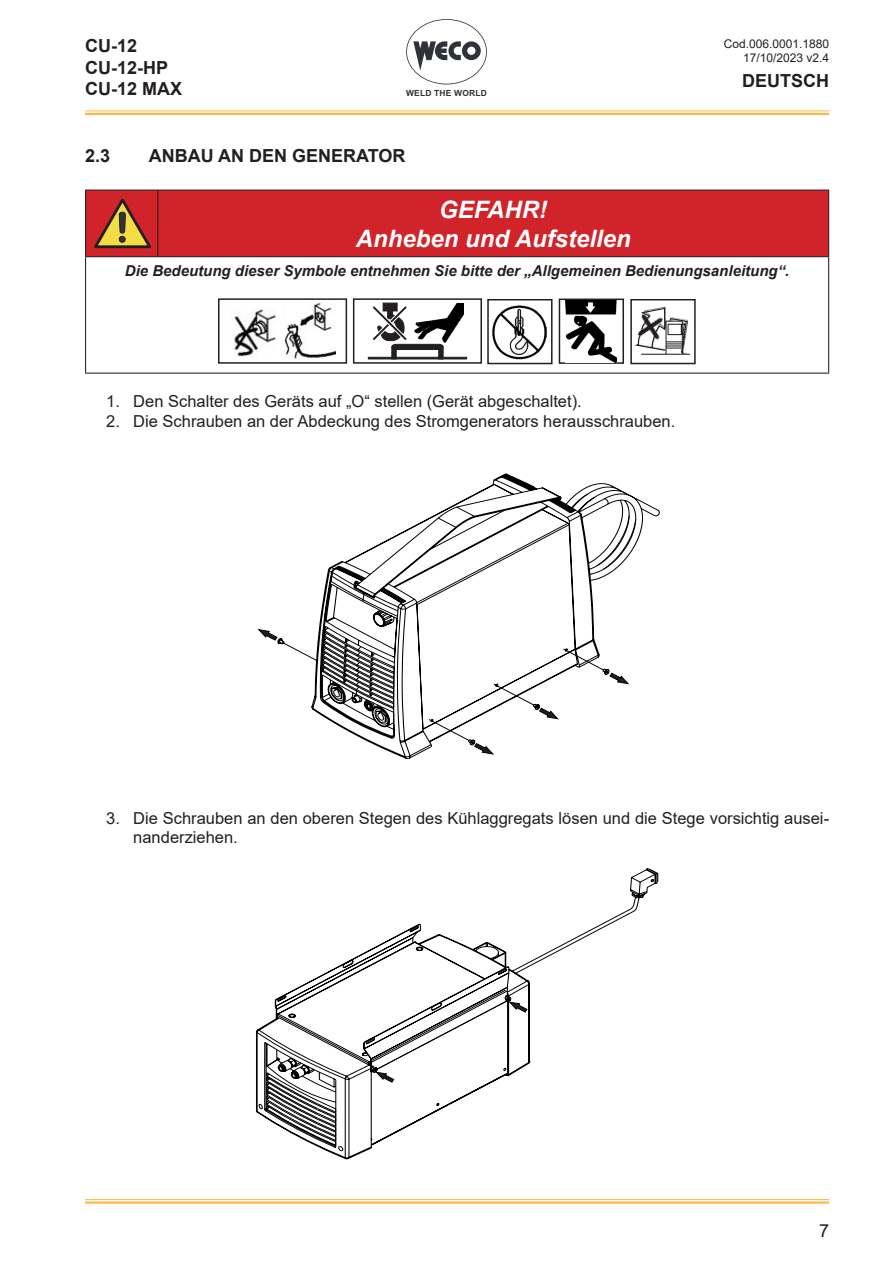
<style>
.page{position:relative;width:893px;height:1263px;background:#fff}
.page>*{position:absolute;margin:0;border:0;box-sizing:border-box;transform-origin:0 0}
.STILE_ATTENZIONE_-_Titolo{font:italic 700 24px "Arial";color:#fff}
.t1{font:700 18px/21.6px "Arial";color:#231f20}
.t2{font:18px "Arial";color:#231f20}
.STILE_TESTO_BASE_-_Rientro_5{font:16.5px/19.8px "Arial";color:#231f20}
.STILE_ATTENZIONE_-_Testo{font:italic 700 15px "Arial";color:#231f20}
.t3{font:12px/14.4px "Arial";color:#231f20;text-align:right}
.t4{font:700 8.4px "Arial";letter-spacing:.02em;color:#2f3236}
</style>
<div class="page">
<svg style="left:406px;top:19px;width:81px;height:65px"></svg>
<hr style="left:85px;top:111px;width:744px;height:1px;background:#ffb941">
<hr style="left:85px;top:113px;width:744px;height:2px;background:#ffb941">
<hr style="left:85px;top:1199px;width:744px;height:1px;background:#ffb941">
<hr style="left:85px;top:1201px;width:744px;height:3px;background:#ffb941">
<div style="left:86px;top:191px;width:742px;height:65px;background:#d1232a"></div>
<hr style="left:85px;top:190px;width:73px;height:1px;background:#231f20">
<hr style="left:85px;top:191px;width:1px;height:65px;background:#231f20">
<hr style="left:158px;top:190px;width:671px;height:1px;background:#231f20">
<hr style="left:157px;top:191px;width:1px;height:65px;background:#231f20">
<hr style="left:828px;top:191px;width:1px;height:65px;background:#231f20">
<hr style="left:85px;top:256px;width:73px;height:1px;background:#231f20">
<hr style="left:85px;top:257px;width:1px;height:116px;background:#231f20">
<hr style="left:158px;top:256px;width:671px;height:1px;background:#231f20">
<hr style="left:828px;top:257px;width:1px;height:116px;background:#231f20">
<hr style="left:85px;top:373px;width:73px;height:1px;background:#231f20">
<hr style="left:158px;top:373px;width:671px;height:1px;background:#231f20">
<svg style="left:94px;top:199px;width:57px;height:49px;background:#b65c31"></svg>
<div style="left:218px;top:298px;width:129px;height:66px;border:2px solid #231f20"></div>
<img style="left:284px;top:303px;width:51px;height:56px">
<img style="left:234px;top:309px;width:42px;height:48px">
<div style="left:353px;top:298px;width:129px;height:66px;border:2px solid #231f20"></div>
<div style="left:383px;top:303px;width:14px;height:8px;background:#2a2627"></div>
<img style="left:438px;top:304px;width:25px;height:47px">
<div style="left:368px;top:357px;width:99px;height:2px;background:#231f20;border:1px solid #231f20"></div>
<hr style="left:392px;top:347px;width:4px;height:12px;background:#231f20">
<hr style="left:439px;top:347px;width:4px;height:12px;background:#231f20">
<svg style="left:372px;top:304px;width:71px;height:46px"></svg>
<div style="left:487px;top:299px;width:66px;height:65px;border:2px solid #231f20"></div>
<img style="left:492px;top:305px;width:55px;height:55px">
<div style="left:559px;top:299px;width:65px;height:65px;border:2px solid #231f20"></div>
<img style="left:566px;top:300px;width:51px;height:62px">
<div style="left:630px;top:299px;width:66px;height:65px;border:2px solid #231f20"></div>
<img style="left:659px;top:306px;width:31px;height:49px">
<svg style="left:633px;top:308px;width:54px;height:66px"></svg>
<svg style="left:353px;top:474px;width:307px;height:87px"></svg>
<svg style="left:258px;top:561px;width:371px;height:193px"></svg>
<svg style="left:419px;top:869px;width:239px;height:207px"></svg>
<svg style="left:256px;top:924px;width:229px;height:235px"></svg>
<svg style="left:509px;top:1002px;width:18px;height:10px"></svg>
<p class="t1" style="left:85px;top:35px;width:99px">CU-12<br>CU-12-HP<br>CU-12 MAX</p>
<p class="t4" style="left:406px;top:88px;width:82px">WELD THE WORLD</p>
<p class="t1" style="left:85px;top:145px;width:27px">2.3</p>
<p class="t1" style="left:149px;top:145px;width:258px">ANBAU AN DEN GENERATOR</p>
<p class="t3" style="left:724px;top:36px;width:107px">Cod.006.0001.1880<br>17/10/2023 v2.4</p>
<p class="t1" style="left:742px;top:70px;width:88px">DEUTSCH</p>
<p class="STILE_ATTENZIONE_-_Titolo" style="left:439px;top:193px;width:109px">GEFAHR!</p>
<p class="STILE_ATTENZIONE_-_Titolo" style="left:356px;top:222px;width:277px">Anheben und Aufstellen</p>
<p class="STILE_ATTENZIONE_-_Testo" style="left:125px;top:261px;width:666px">Die Bedeutung dieser Symbole entnehmen Sie bitte der „Allgemeinen Bedienungsanleitung“.</p>
<p class="STILE_TESTO_BASE_-_Rientro_5" style="left:106px;top:391px;width:477px">1. Den Schalter des Geräts auf „O“ stellen (Gerät abgeschaltet).</p>
<p class="STILE_TESTO_BASE_-_Rientro_5" style="left:106px;top:411px;width:571px">2. Die Schrauben an der Abdeckung des Stromgenerators herausschrauben.</p>
<p class="STILE_TESTO_BASE_-_Rientro_5" style="left:133px;top:808px;width:697px;text-indent:-27px">3. Die Schrauben an den oberen Stegen des Kühlaggregats lösen und die Stege vorsichtig ausei&shy;nanderziehen.</p>
<p class="t2" style="left:819px;top:1218px;width:12px">7</p>
</div>
